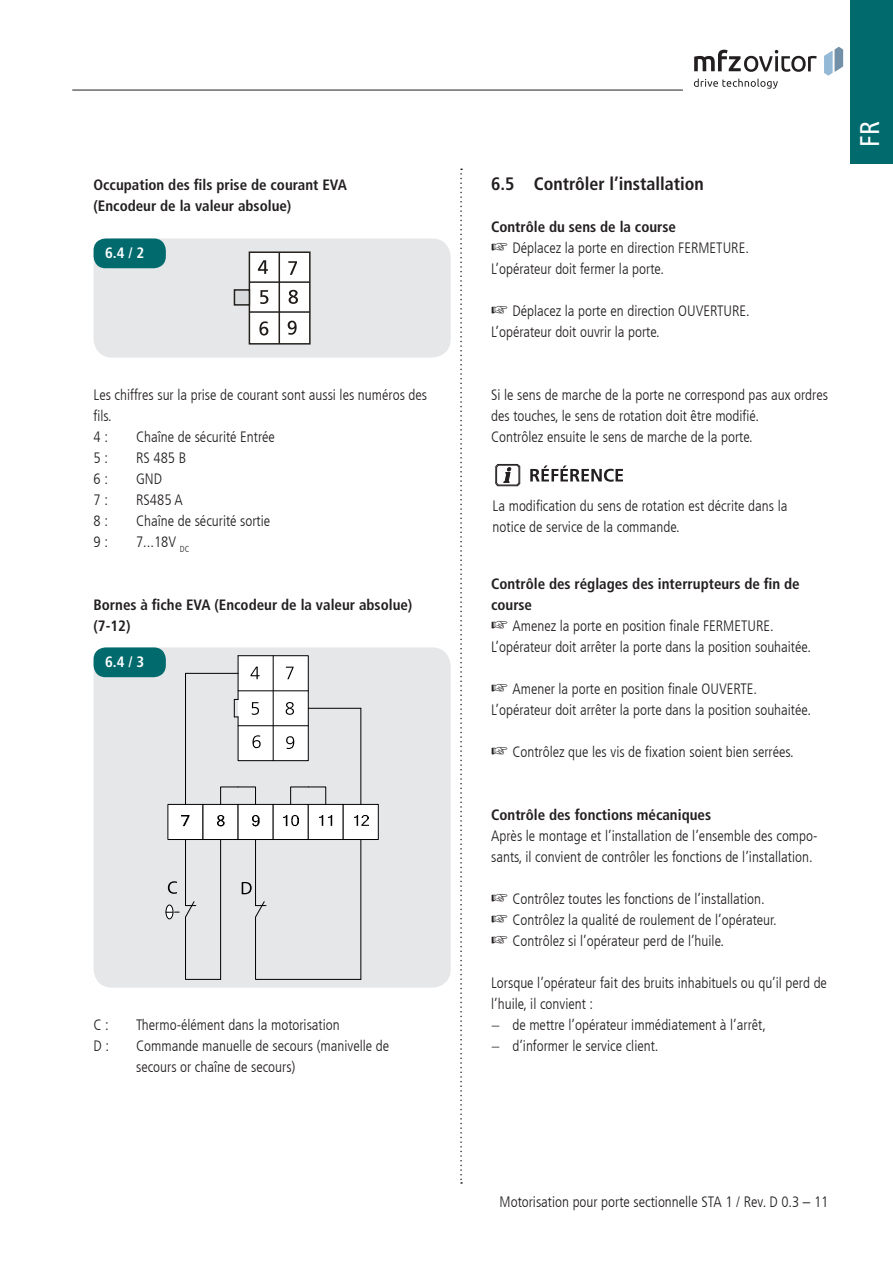
<style>
.page{position:relative;width:893px;height:1263px;background:#fff}
.page>*{position:absolute;margin:0;border:0;box-sizing:border-box;transform-origin:0 0}
.t1{font:condensed 27px "Frutiger LT Com";color:#fff}
.t2{font:700 condensed 18px "Frutiger LT Com";color:#231f20}
.t3{font:300 condensed 15px/21px "Frutiger LT Com";color:#231f20}
.t4{font:700 condensed 15px/21px "Frutiger LT Com";color:#231f20}
.t5{font:700 condensed 15px "Frutiger LT Com";color:#fff}
.s1{font-weight:700}
</style>
<div class="page">
<svg style="left:824px;top:47px;width:19px;height:29px"></svg>
<svg style="left:694px;top:50px;width:123px;height:22px"></svg>
<svg style="left:694px;top:79px;width:84px;height:10px"></svg>
<div style="left:850px;top:0;width:43px;height:164px;background:#006a6d"></div>
<svg style="left:460px;top:169px;width:2px;height:1015px"></svg>
<hr style="left:72px;top:90px;width:611px;height:1px;background:#231f20">
<div style="left:94px;top:239px;width:356px;height:118px;background:#e6e7e9;border-radius:18px"></div>
<div style="left:249px;top:252px;width:61px;height:92px;background:#fff"></div>
<div style="left:249px;top:251px;width:62px;height:94px;border:2px solid #24211d"></div>
<svg style="left:258px;top:260px;width:10px;height:14px"></svg>
<hr style="left:249px;top:281px;width:61px;height:2px;background:#24211d">
<hr style="left:249px;top:311px;width:61px;height:2px;background:#24211d">
<hr style="left:279px;top:252px;width:1px;height:92px;background:#24211d">
<div style="left:234px;top:290px;width:15px;height:15px;background:#d9dadb"></div>
<div style="left:234px;top:289px;width:16px;height:17px;border:2px solid #24211d"></div>
<svg style="left:260px;top:290px;width:8px;height:14px"></svg>
<svg style="left:259px;top:321px;width:9px;height:14px"></svg>
<svg style="left:288px;top:261px;width:9px;height:14px"></svg>
<svg style="left:289px;top:290px;width:9px;height:14px"></svg>
<svg style="left:288px;top:321px;width:9px;height:14px"></svg>
<div style="left:94px;top:238px;width:357px;height:120px;border:2px solid #e6e7e9;border-radius:18px"></div>
<div style="left:94px;top:238px;width:72px;height:30px;background:#006a6d;border-radius:12px"></div>
<div style="left:94px;top:648px;width:356px;height:339px;background:#e6e7e9;border-radius:18px"></div>
<div style="left:168px;top:804px;width:35px;height:35px;background:#fff"></div>
<div style="left:167px;top:804px;width:36px;height:36px;border:1px solid #000"></div>
<img style="left:182px;top:816px;width:7px;height:24px">
<div style="left:203px;top:804px;width:35px;height:35px;background:#fff"></div>
<div style="left:203px;top:804px;width:36px;height:36px;border:1px solid #000"></div>
<img style="left:217px;top:815px;width:7px;height:33px">
<div style="left:238px;top:804px;width:35px;height:35px;background:#fff"></div>
<div style="left:238px;top:804px;width:36px;height:36px;border:1px solid #000"></div>
<img style="left:252px;top:815px;width:7px;height:33px">
<div style="left:273px;top:804px;width:35px;height:35px;background:#fff"></div>
<div style="left:273px;top:804px;width:36px;height:36px;border:1px solid #000"></div>
<img style="left:284px;top:815px;width:14px;height:25px">
<div style="left:308px;top:804px;width:35px;height:35px;background:#fff"></div>
<div style="left:308px;top:804px;width:36px;height:36px;border:1px solid #000"></div>
<img style="left:319px;top:815px;width:13px;height:25px">
<div style="left:343px;top:804px;width:35px;height:35px;background:#fff"></div>
<div style="left:343px;top:804px;width:36px;height:36px;border:1px solid #000"></div>
<img style="left:354px;top:815px;width:15px;height:33px">
<hr style="left:185px;top:839px;width:1px;height:31px;background:#000">
<svg style="left:185px;top:949px;width:36px;height:31px"></svg>
<hr style="left:220px;top:839px;width:1px;height:140px;background:#000">
<hr style="left:255px;top:870px;width:1px;height:35px;background:#000">
<hr style="left:255px;top:917px;width:1px;height:32px;background:#000">
<hr style="left:255px;top:839px;width:1px;height:31px;background:#000">
<svg style="left:255px;top:948px;width:107px;height:32px"></svg>
<hr style="left:360px;top:839px;width:1px;height:140px;background:#000">
<svg style="left:290px;top:786px;width:37px;height:19px"></svg>
<svg style="left:220px;top:786px;width:36px;height:19px"></svg>
<hr style="left:185px;top:870px;width:1px;height:35px;background:#000">
<hr style="left:185px;top:917px;width:1px;height:32px;background:#000">
<svg style="left:255px;top:900px;width:11px;height:18px"></svg>
<div style="left:166px;top:904px;width:7px;height:15px;border:1px solid #000;border-radius:50%"></div>
<hr style="left:185px;top:673px;width:1px;height:131px;background:#000">
<hr style="left:186px;top:673px;width:52px;height:1px;background:#000">
<hr style="left:308px;top:708px;width:53px;height:1px;background:#000">
<hr style="left:360px;top:708px;width:1px;height:96px;background:#000">
<svg style="left:234px;top:655px;width:75px;height:106px;background:#e4e4e4"></svg>
<svg style="left:166px;top:901px;width:30px;height:17px"></svg>
<svg style="left:168px;top:881px;width:9px;height:13px"></svg>
<svg style="left:242px;top:882px;width:10px;height:12px"></svg>
<div style="left:94px;top:647px;width:357px;height:341px;border:2px solid #e6e7e9;border-radius:18px"></div>
<div style="left:94px;top:647px;width:72px;height:30px;background:#006a6d;border-radius:12px"></div>
<svg style="left:530px;top:465px;width:93px;height:17px"></svg>
<svg style="left:495px;top:464px;width:25px;height:22px"></svg>
<p class="t4" style="left:94px;top:174px;width:255px">Occupation des fils prise de courant EVA (Encodeur de la valeur absolue)</p>
<p class="t5" style="left:105px;top:244px;width:41px">6.4 / 2</p>
<p class="t3" style="left:94px;top:384px;width:335px">Les chiffres sur la prise de courant sont aussi les numéros des fils.<br>4:</p>
<p class="t3" style="left:136px;top:426px;width:140px">Chaîne de sécurité Entrée</p>
<p class="t3" style="left:94px;top:447px;width:16px">5 :</p>
<p class="t3" style="left:136px;top:447px;width:52px">RS 485 B</p>
<p class="t3" style="left:94px;top:468px;width:16px">6:</p>
<p class="t3" style="left:136px;top:468px;width:28px">GND</p>
<p class="t3" style="left:94px;top:489px;width:16px">7 :</p>
<p class="t3" style="left:136px;top:489px;width:48px">RS485 A</p>
<p class="t3" style="left:94px;top:510px;width:16px">8:</p>
<p class="t3" style="left:136px;top:510px;width:136px">Chaîne de sécurité sortie</p>
<p class="t3" style="left:94px;top:531px;width:16px">9 :</p>
<p class="t3" style="left:136px;top:531px;width:55px">7...18V <sub>DC</sub></p>
<p class="t4" style="left:94px;top:594px;width:320px">Bornes à fiche EVA (Encodeur de la valeur absolue) (7-12)</p>
<p class="t5" style="left:105px;top:653px;width:41px">6.4 / 3</p>
<p class="t3" style="left:94px;top:1014px;width:17px">C:</p>
<p class="t3" style="left:136px;top:1014px;width:205px">Thermo-élément dans la motorisation</p>
<p class="t3" style="left:94px;top:1035px;width:17px">D:</p>
<p class="t3" style="left:136px;top:1035px;width:255px">Commande manuelle de secours (manivelle de secours or chaîne de secours)</p>
<p class="t2" style="left:491px;top:173px;width:214px">6.5 Contrôler l’installation</p>
<p class="t3" style="left:491px;top:216px;width:259px"><span class="s1">Contrôle du sens de la course<br></span>☞ Déplacez la porte en direction FERMETURE.<br>L’opérateur doit fermer la porte.</p>
<p class="t3" style="left:491px;top:300px;width:260px">☞ Déplacez la porte en direction OUVERTURE.<br>L’opérateur doit ouvrir la porte.</p>
<p class="t3" style="left:491px;top:384px;width:338px">Si le sens de marche de la porte ne correspond pas aux ordres des touches, le sens de rotation doit être modifié.<br>Contrôlez ensuite le sens de marche de la porte.</p>
<p class="t3" style="left:493px;top:495px;width:296px">La modification du sens de rotation est décrite dans la notice de service de la commande.</p>
<p class="t3" style="left:491px;top:573px;width:321px"><span class="s1">Contrôle des réglages des interrupteurs de fin de course<br></span>☞ Amenez la porte en position finale FERMETURE.<br>L’opérateur doit arrêter la porte dans la position souhaitée.</p>
<p class="t3" style="left:491px;top:678px;width:321px">☞ Amener la porte en position finale OUVERTE.<br>L’opérateur doit arrêter la porte dans la position souhaitée.</p>
<p class="t3" style="left:491px;top:741px;width:304px">☞ Contrôlez que les vis de fixation soient bien serrées.</p>
<p class="t4" style="left:491px;top:804px;width:221px">Contrôle des fonctions mécaniques</p>
<p class="t3" style="left:491px;top:825px;width:328px">Après le montage et l’installation de l’ensemble des compo&shy;sants, il convient de contrôler les fonctions de l’installation.</p>
<p class="t3" style="left:491px;top:888px;width:287px">☞ Contrôlez toutes les fonctions de l’installation. ☞ Contrôlez la qualité de roulement de l’opérateur. ☞ Contrôlez si l’opérateur perd de l’huile.</p>
<p class="t3" style="left:491px;top:972px;width:337px">Lorsque l’opérateur fait des bruits inhabituels ou qu’il perd de l’huile, il convient :<br>− de mettre l’opérateur immédiatement à l’arrêt,<br>− d’informer le service client.</p>
<h1 class="t1" style="left:854px;top:147px;width:27px;rotate:-90deg">FR</h1>
<p class="t3" style="left:500px;top:1191px;width:330px">Motorisation pour porte sectionnelle STA 1 / Rev. D 0.3 – 11</p>
</div>
